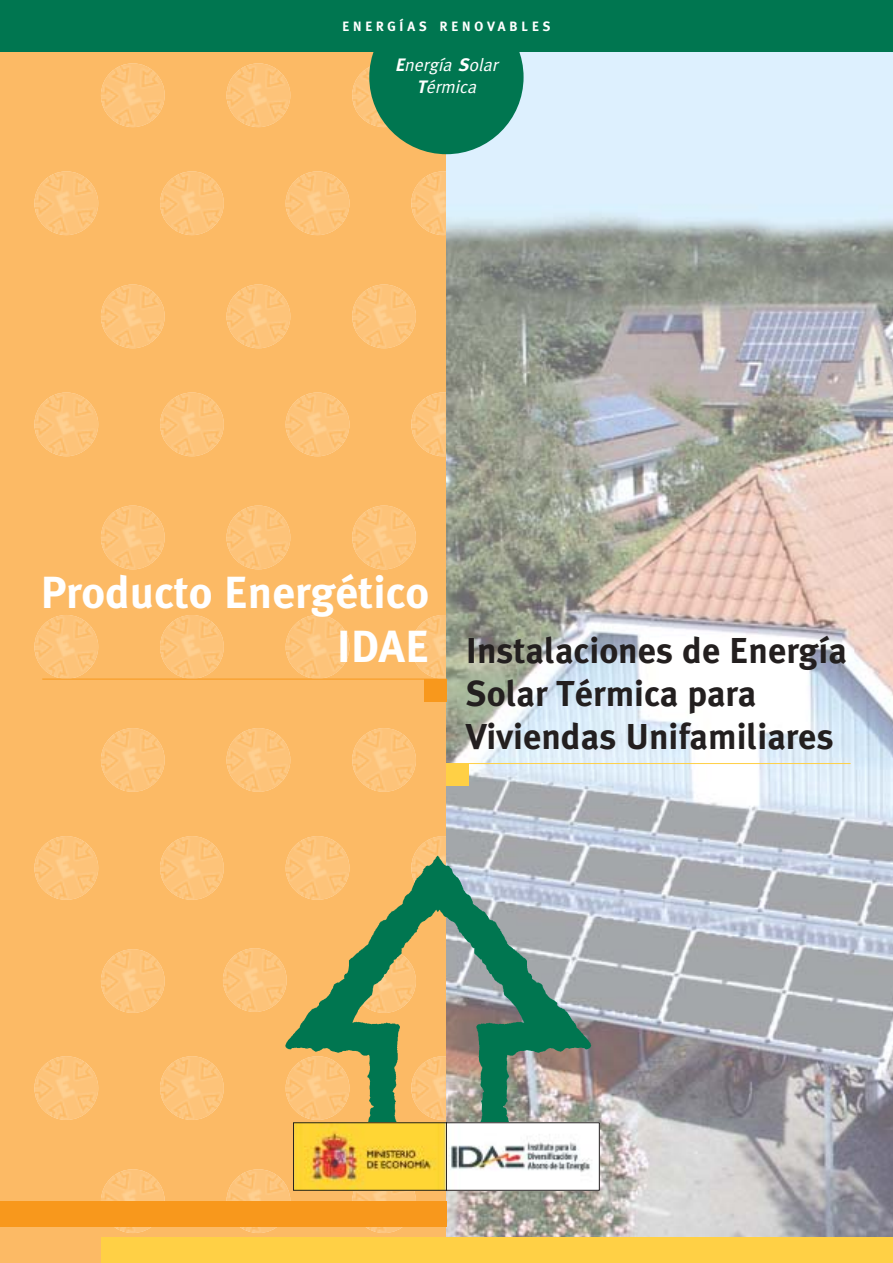
<style>
.page{position:relative;width:893px;height:1263px;background:#fff}
.page>*{position:absolute;margin:0;border:0;box-sizing:border-box;transform-origin:0 0}
.t1{font:700 45px/54px "Meta Plus";color:#fff;text-align:right}
.t2{font:700 36px/43.2px "Meta Plus";color:#231f1f}
.t3{font:italic 18px/21.6px "Meta";color:#fff;text-align:center}
.t4{font:700 13.5px "Meta";letter-spacing:.295em;color:#fff}
.s1{font-weight:700}
</style>
<div class="page">
<div style="left:0;top:0;width:446px;height:1263px;background:#fcba65"></div>
<img style="left:101px;top:63px;width:64px;height:64px;border-radius:50%">
<img style="left:226px;top:63px;width:64px;height:64px;border-radius:50%">
<img style="left:352px;top:63px;width:64px;height:64px;border-radius:50%">
<img style="left:34px;top:171px;width:64px;height:64px;border-radius:50%">
<img style="left:160px;top:171px;width:64px;height:64px;border-radius:50%">
<img style="left:285px;top:171px;width:64px;height:64px;border-radius:50%">
<img style="left:411px;top:171px;width:64px;height:64px;border-radius:50%">
<img style="left:101px;top:284px;width:64px;height:64px;border-radius:50%">
<img style="left:226px;top:284px;width:64px;height:64px;border-radius:50%">
<img style="left:352px;top:284px;width:64px;height:64px;border-radius:50%">
<img style="left:34px;top:392px;width:64px;height:64px;border-radius:50%">
<img style="left:160px;top:392px;width:64px;height:64px;border-radius:50%">
<img style="left:285px;top:392px;width:64px;height:64px;border-radius:50%">
<img style="left:411px;top:392px;width:64px;height:64px;border-radius:50%">
<img style="left:101px;top:506px;width:64px;height:63px;border-radius:50%">
<img style="left:226px;top:506px;width:64px;height:63px;border-radius:50%">
<img style="left:352px;top:506px;width:64px;height:63px;border-radius:50%">
<img style="left:34px;top:615px;width:64px;height:64px;border-radius:50%">
<img style="left:160px;top:615px;width:64px;height:64px;border-radius:50%">
<img style="left:285px;top:615px;width:64px;height:64px;border-radius:50%">
<img style="left:411px;top:615px;width:64px;height:64px;border-radius:50%">
<img style="left:101px;top:728px;width:64px;height:64px;border-radius:50%">
<img style="left:226px;top:728px;width:64px;height:64px;border-radius:50%">
<img style="left:352px;top:728px;width:64px;height:64px;border-radius:50%">
<img style="left:34px;top:836px;width:64px;height:64px;border-radius:50%">
<img style="left:160px;top:836px;width:64px;height:64px;border-radius:50%">
<img style="left:285px;top:836px;width:64px;height:64px;border-radius:50%">
<img style="left:101px;top:949px;width:64px;height:64px;border-radius:50%">
<img style="left:223px;top:948px;width:64px;height:64px;border-radius:50%">
<img style="left:34px;top:1056px;width:64px;height:64px;border-radius:50%">
<img style="left:160px;top:1056px;width:64px;height:64px;border-radius:50%">
<img style="left:101px;top:1169px;width:64px;height:64px;border-radius:50%">
<img style="left:226px;top:1169px;width:64px;height:64px;border-radius:50%">
<img style="left:352px;top:1169px;width:64px;height:64px;border-radius:50%">
<img style="left:446px;top:51px;width:446px;height:1186px">
<div style="left:0;top:0;width:892px;height:51px;background:#007650"></div>
<div style="left:369px;top:0;width:154px;height:154px;background:#007650;border-radius:50%"></div>
<div style="left:102px;top:1237px;width:790px;height:26px;background:#ffd045"></div>
<div style="left:0;top:1201px;width:446px;height:26px;background:#f8981c"></div>
<hr style="left:42px;top:679px;width:404px;height:1px;background:#f8981c">
<div style="left:446px;top:763px;width:23px;height:23px;background:#ffd045"></div>
<hr style="left:446px;top:763px;width:404px;height:1px;background:#ffd045">
<div style="left:424px;top:679px;width:22px;height:23px;background:#f8981c"></div>
<img style="left:255px;top:840px;width:350px;height:283px">
<img style="left:293px;top:1122px;width:307px;height:69px">
<p class="t4" style="left:342px;top:21px;width:209px">ENERGÍAS RENOVABLES</p>
<p class="t3" style="left:395px;top:56px;width:107px"><span class="s1">E</span>nergía <span class="s1">S</span>olar<br><span class="s1">T</span>érmica</p>
<p class="t1" style="left:41px;top:568px;width:390px">Producto Energético<br>IDAE</p>
<p class="t2" style="left:465px;top:631px;width:383px">Instalaciones de Energía<br>Solar Térmica para<br>Viviendas Unifamiliares</p>
</div>
